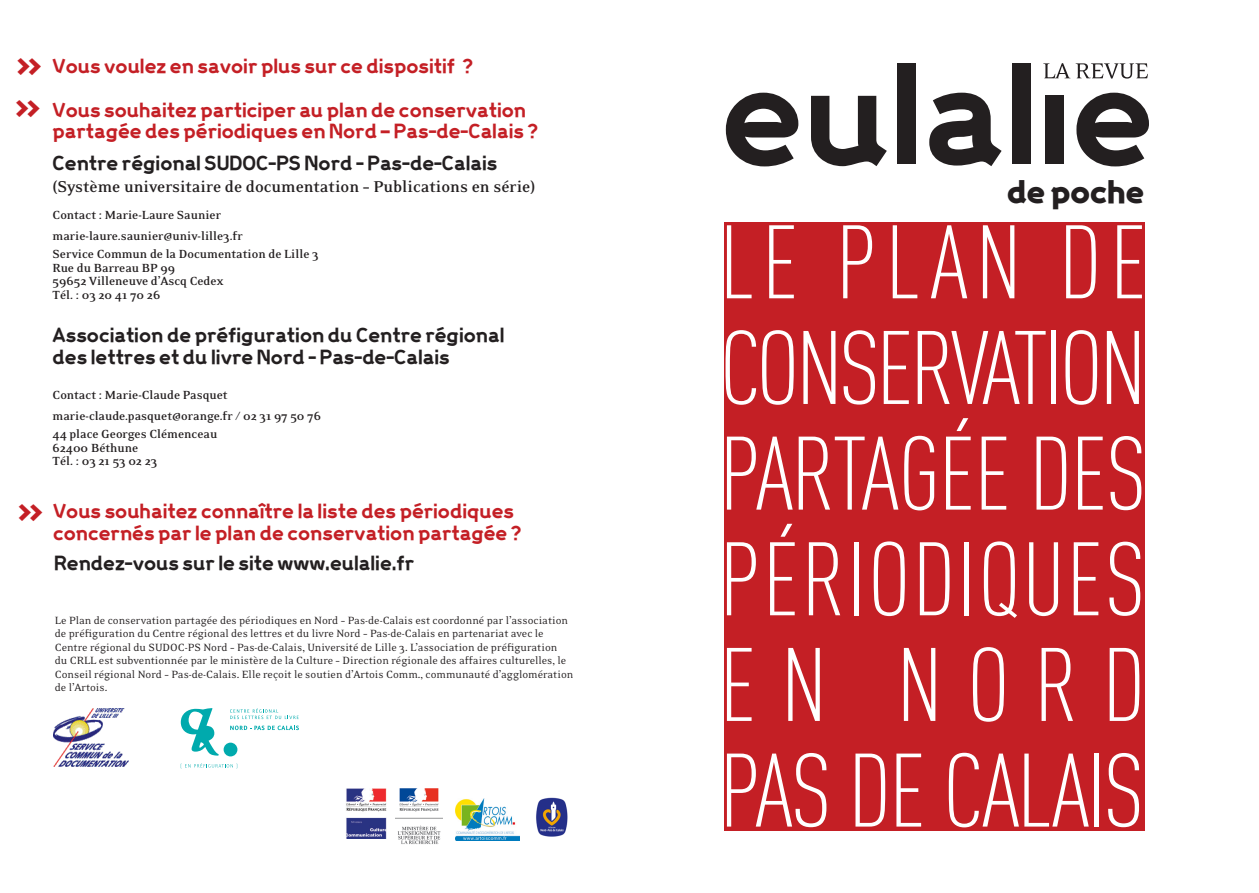
<style>
.page{position:relative;width:1259px;height:893px;background:#fff}
.page>*{position:absolute;margin:0;border:0;box-sizing:border-box;transform-origin:0 0}
.t1{font:300 102.6px/105.6px "DIN Cond";letter-spacing:-.02em;color:#fff;scale:1.05 1}
.t2{font:300 102.6px "DIN Cond";letter-spacing:-.04em;color:#fff;scale:1.06 1}
.t3{font:300 102.6px "DIN Cond";letter-spacing:.01em;color:#fff;scale:1.05 1}
.t4{font:500 45.3px "Progress";color:#c41f25}
.t5{font:900 28.8px "Progress";color:#231f20}
.t6{font:700 18px/21.6px "Progress";color:#c41f25}
.t7{font:700 18px "Progress";color:#231f20}
.t8{font:700 18px "Eidetic Neo";color:#231f20}
.t9{font:700 13.5px "Eidetic Neo";color:#231f20}
.t10{font:12px/13.5px "Eidetic Neo";color:#231f20}
</style>
<div class="page">
<div style="left:724px;top:222px;width:421px;height:609px;background:#c41f25"></div>
<svg style="left:726px;top:93px;width:72px;height:73px"></svg>
<svg style="left:811px;top:96px;width:76px;height:70px"></svg>
<div style="left:897px;top:64px;width:18px;height:100px;background:#231f20"></div>
<svg style="left:929px;top:93px;width:72px;height:73px"></svg>
<div style="left:1011px;top:64px;width:19px;height:100px;background:#231f20"></div>
<div style="left:1045px;top:96px;width:19px;height:68px;background:#231f20"></div>
<svg style="left:1076px;top:93px;width:73px;height:73px"></svg>
<svg style="left:1043px;top:63px;width:105px;height:16px"></svg>
<svg style="left:181px;top:708px;width:38px;height:48px"></svg>
<div style="left:224px;top:743px;width:13px;height:13px;background:#00aaad;border-radius:50%"></div>
<svg style="left:230px;top:708px;width:69px;height:11px"></svg>
<svg style="left:181px;top:763px;width:56px;height:5px"></svg>
<svg style="left:230px;top:726px;width:69px;height:4px"></svg>
<img style="left:54px;top:708px;width:74px;height:59px">
<img style="left:346px;top:788px;width:40px;height:51px">
<img style="left:456px;top:799px;width:63px;height:42px">
<img style="left:536px;top:797px;width:32px;height:40px">
<img style="left:396px;top:788px;width:46px;height:56px">
<p class="t4" style="left:16px;top:36px;width:29px">»</p>
<p class="t4" style="left:15px;top:78px;width:29px">»</p>
<p class="t6" style="left:53px;top:55px;width:422px">Vous voulez en savoir plus sur ce dispositif ?</p>
<p class="t6" style="left:53px;top:98px;width:475px">Vous souhaitez participer au plan de conservation</p>
<p class="t6" style="left:53px;top:120px;width:487px">partagée des périodiques en Nord – Pas-de-Calais ?</p>
<p class="t7" style="left:53px;top:151px;width:446px">Centre régional SUDOC-PS Nord - Pas-de-Calais</p>
<p class="t8" style="left:53px;top:177px;width:484px">(Système universitaire de documentation – Publications en série)</p>
<p class="t9" style="left:53px;top:208px;width:170px">Contact : Marie-Laure Saunier</p>
<p class="t9" style="left:53px;top:229px;width:192px">marie-laure.saunier@univ-lille3.fr</p>
<p class="t9" style="left:53px;top:247px;width:267px">Service Commun de la Documentation de Lille 3</p>
<p class="t9" style="left:53px;top:261px;width:124px">Rue du Barreau BP 99</p>
<p class="t9" style="left:53px;top:274px;width:173px">59652 Villeneuve d’Ascq Cedex</p>
<p class="t9" style="left:53px;top:288px;width:109px">Tél. : 03 20 41 70 26</p>
<p class="t7" style="left:53px;top:323px;width:453px">Association de préfiguration du Centre régional</p>
<p class="t7" style="left:53px;top:344px;width:399px">des lettres et du livre Nord - Pas-de-Calais</p>
<p class="t9" style="left:53px;top:388px;width:177px">Contact : Marie-Claude Pasquet</p>
<p class="t9" style="left:53px;top:409px;width:270px">marie-claude.pasquet@orange.fr / 02 31 97 50 76</p>
<p class="t9" style="left:53px;top:427px;width:166px">44 place Georges Clémenceau</p>
<p class="t9" style="left:53px;top:441px;width:87px">62400 Béthune</p>
<p class="t9" style="left:53px;top:454px;width:106px">Tél. : 03 21 53 02 23</p>
<p class="t4" style="left:17px;top:482px;width:29px">»</p>
<p class="t6" style="left:53px;top:500px;width:470px">Vous souhaitez connaître la liste des périodiques concernés par le plan de conservation partagée ?</p>
<p class="t7" style="left:54px;top:551px;width:362px">Rendez-vous sur le site www.eulalie.fr</p>
<p class="t10" style="left:55px;top:613px;width:520px">Le Plan de conservation partagée des périodiques en Nord – Pas-de-Calais est coordonné par l’association de préfiguration du Centre régional des lettres et du livre Nord – Pas-de-Calais en partenariat avec le Centre régional du SUDOC-PS Nord – Pas-de-Calais, Université de Lille 3. L’association de préfiguration<br>du CRLL est subventionnée par le ministère de la Culture – Direction régionale des affaires culturelles, le Conseil régional Nord – Pas-de-Calais. Elle reçoit le soutien d’Artois Comm., communauté d’agglomération de l’Artois.</p>
<p class="t5" style="left:1007px;top:172px;width:139px">de poche</p>
<p class="t1" style="left:719px;top:209px;width:409px">LE PLAN DE</p>
<p class="t2" style="left:719px;top:309px;width:405px">CONSERVATION</p>
<p class="t1" style="left:719px;top:421px;width:408px">PARTAGÉE DES</p>
<p class="t3" style="left:719px;top:521px;width:407px">PÉRIODIQUES</p>
<p class="t1" style="left:719px;top:632px;width:407px">EN NORD<br>PAS DE CALAIS</p>
</div>
